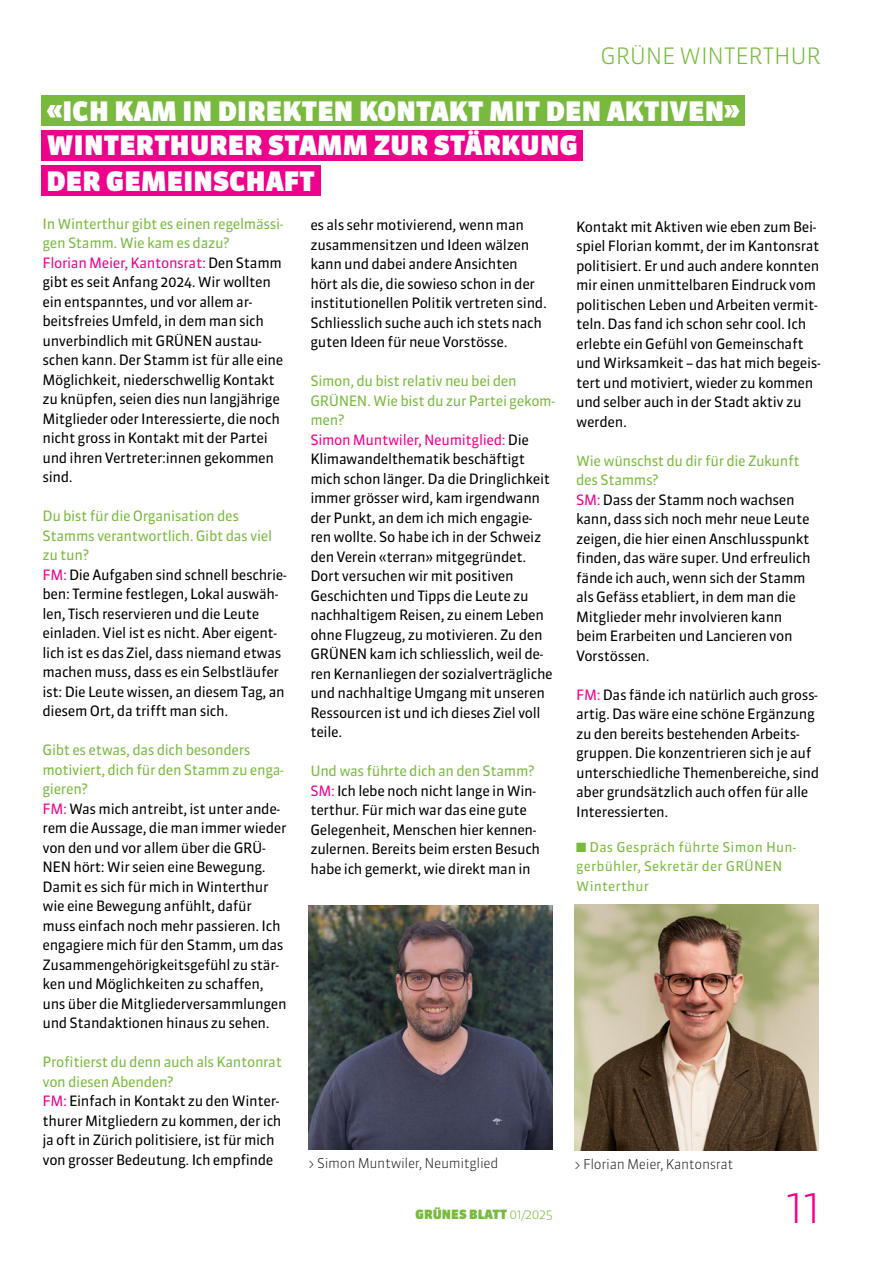
<style>
.page{position:relative;width:893px;height:1263px;background:#fff}
.page>*{position:absolute;margin:0;border:0;box-sizing:border-box;transform-origin:0 0}
.t1{font:300 45px "Sanuk OT";color:#ed028c}
.t2{font:900 26.7px "Sanuk OT";letter-spacing:.01em;color:#fff}
.Seitentitel_rechts{font:300 22.5px "Sanuk OT";letter-spacing:-.015em;color:#79ba3e}
.Interviewfragen{font:14.25px/19.5px "Sanuk OT";letter-spacing:-.025em;color:#000001}
.Interviewfragen-2{font:13.5px/19.5px "Sanuk OT";letter-spacing:.015em;color:#79ba3e}
.Bildlegende{font:300 13.5px "Sanuk OT";letter-spacing:-.025em;color:#231f20}
.t3{font:900 12.75px "Sanuk OT";color:#79ba3e}
.s1{color:#79ba3e}
.s2{color:#ed028c}
.s3{font-weight:300}
</style>
<div class="page">
<img style="left:308px;top:906px;width:245px;height:243px">
<img style="left:574px;top:904px;width:245px;height:246px">
<div style="left:41px;top:130px;width:542px;height:31px;background:#ed028c"></div>
<div style="left:41px;top:96px;width:704px;height:30px;background:#79ba3e"></div>
<div style="left:41px;top:166px;width:279px;height:30px;background:#ed028c"></div>
<p class="Seitentitel_rechts" style="left:601px;top:42px;width:221px">GRÜNE WINTERTHUR</p>
<p class="t2" style="left:47px;top:94px;width:695px">«ICH KAM IN DIREKTEN KONTAKT MIT DEN AKTIVEN»</p>
<p class="t2" style="left:47px;top:129px;width:533px">WINTERTHURER STAMM ZUR STÄRKUNG</p>
<p class="t2" style="left:47px;top:164px;width:270px">DER GEMEINSCHAFT</p>
<p class="Interviewfragen" style="left:43px;top:214px;width:242px"><span class="s1">In Winterthur gibt es einen regelmässi&shy;gen Stamm. Wie kam es dazu?<br></span><span class="s2">Florian Meier, Kantonsrat:</span> Den Stamm gibt es seit Anfang 2024. Wir wollten ein entspanntes, und vor allem ar&shy;beitsfreies Umfeld, in dem man sich unverbindlich mit GRÜNEN austau&shy;schen kann. Der Stamm ist für alle eine Möglichkeit, niederschwellig Kontakt zu knüpfen, seien dies nun langjährige Mitglieder oder Interessierte, die noch nicht gross in Kontakt mit der Partei und ihren Vertreter:innen gekommen sind.</p>
<p class="Interviewfragen" style="left:43px;top:506px;width:246px"><span class="s1">Du bist für die Organisation des Stamms verantwortlich. Gibt das viel zu tun?<br></span><span class="s2">FM:</span> Die Aufgaben sind schnell beschrie&shy;ben: Termine festlegen, Lokal auswäh&shy;len, Tisch reservieren und die Leute einladen. Viel ist es nicht. Aber eigent&shy;lich ist es das Ziel, dass niemand etwas machen muss, dass es ein Selbstläufer ist: Die Leute wissen, an diesem Tag, an diesem Ort, da trifft man sich.</p>
<p class="Interviewfragen" style="left:43px;top:740px;width:246px"><span class="s1">Gibt es etwas, das dich besonders motiviert, dich für den Stamm zu enga&shy;gieren?<br></span><span class="s2">FM:</span> Was mich antreibt, ist unter ande&shy;rem die Aussage, die man immer wieder von den und vor allem über die GRÜ-NEN hört: Wir seien eine Bewegung.<br>Damit es sich für mich in Winterthur wie eine Bewegung anfühlt, dafür muss einfach noch mehr passieren. Ich engagiere mich für den Stamm, um das Zusammengehörigkeitsgefühl zu stär&shy;ken und Möglichkeiten zu schaffen, uns über die Mitgliederversammlungen und Standaktionen hinaus zu sehen.</p>
<p class="Interviewfragen" style="left:43px;top:1052px;width:241px"><span class="s1">Profitierst du denn auch als Kantonrat von diesen Abenden?<br></span><span class="s2">FM:</span> Einfach in Kontakt zu den Winter&shy;thurer Mitgliedern zu kommen, der ich ja oft in Zürich politisiere, ist für mich von grosser Bedeutung. Ich empfinde</p>
<p class="Interviewfragen" style="left:310px;top:215px;width:238px">es als sehr motivierend, wenn man zusammensitzen und Ideen wälzen kann und dabei andere Ansichten hört als die, die sowieso schon in der institutionellen Politik vertreten sind.<br>Schliesslich suche auch ich stets nach guten Ideen für neue Vorstösse.</p>
<p class="Interviewfragen" style="left:310px;top:371px;width:246px"><span class="s1">Simon, du bist relativ neu bei den GRÜNEN. Wie bist du zur Partei gekom&shy;men?<br></span><span class="s2">Simon Muntwiler, Neumitglied:</span> Die Klimawandelthematik beschäftigt mich schon länger. Da die Dringlichkeit immer grösser wird, kam irgendwann der Punkt, an dem ich mich engagie&shy;ren wollte. So habe ich in der Schweiz den Verein «terran» mitgegründet.<br>Dort versuchen wir mit positiven Geschichten und Tipps die Leute zu nachhaltigem Reisen, zu einem Leben ohne Flugzeug, zu motivieren. Zu den GRÜNEN kam ich schliesslich, weil de&shy;ren Kernanliegen der sozialverträgliche und nachhaltige Umgang mit unseren Ressourcen ist und ich dieses Ziel voll teile.</p>
<p class="Interviewfragen" style="left:310px;top:761px;width:231px"><span class="s1">Und was führte dich an den Stamm?<br></span><span class="s2">SM:</span> Ich lebe noch nicht lange in Win&shy;terthur. Für mich war das eine gute Gelegenheit, Menschen hier kennen&shy;zulernen. Bereits beim ersten Besuch habe ich gemerkt, wie direkt man in</p>
<p class="Interviewfragen" style="left:576px;top:217px;width:246px">Kontakt mit Aktiven wie eben zum Bei&shy;spiel Florian kommt, der im Kantonsrat politisiert. Er und auch andere konnten mir einen unmittelbaren Eindruck vom politischen Leben und Arbeiten vermit&shy;teln. Das fand ich schon sehr cool. Ich erlebte ein Gefühl von Gemeinschaft und Wirksamkeit – das hat mich begeis&shy;tert und motiviert, wieder zu kommen und selber auch in der Stadt aktiv zu werden.</p>
<p class="Interviewfragen" style="left:576px;top:451px;width:236px"><span class="s1">Wie wünschst du dir für die Zukunft des Stamms?<br></span><span class="s2">SM:</span> Dass der Stamm noch wachsen kann, dass sich noch mehr neue Leute zeigen, die hier einen Anschlusspunkt finden, das wäre super. Und erfreulich fände ich auch, wenn sich der Stamm als Gefäss etabliert, in dem man die<br>Mitglieder mehr involvieren kann beim Erarbeiten und Lancieren von<br>Vorstössen.</p>
<p class="Interviewfragen" style="left:576px;top:685px;width:245px"><span class="s2">FM:</span> Das fände ich natürlich auch gross&shy;artig. Das wäre eine schöne Ergänzung zu den bereits bestehenden Arbeits&shy;gruppen. Die konzentrieren sich je auf unterschiedliche Themenbereiche, sind aber grundsätzlich auch offen für alle Interessierten.</p>
<p class="Interviewfragen-2" style="left:576px;top:837px;width:221px">■ Das Gespräch führte Simon Hun&shy;gerbühler, Sekretär der GRÜNEN<br>Winterthur</p>
<p class="Bildlegende" style="left:308px;top:1155px;width:192px">&gt; Simon Muntwiler, Neumitglied</p>
<p class="Bildlegende" style="left:574px;top:1156px;width:161px">&gt; Florian Meier, Kantonsrat</p>
<p class="t3" style="left:415px;top:1206px;width:139px">GRÜNES BLATT <span class="s3">01/2025</span></p>
<h1 class="t1" style="left:786px;top:1178px;width:36px">11</h1>
</div>
